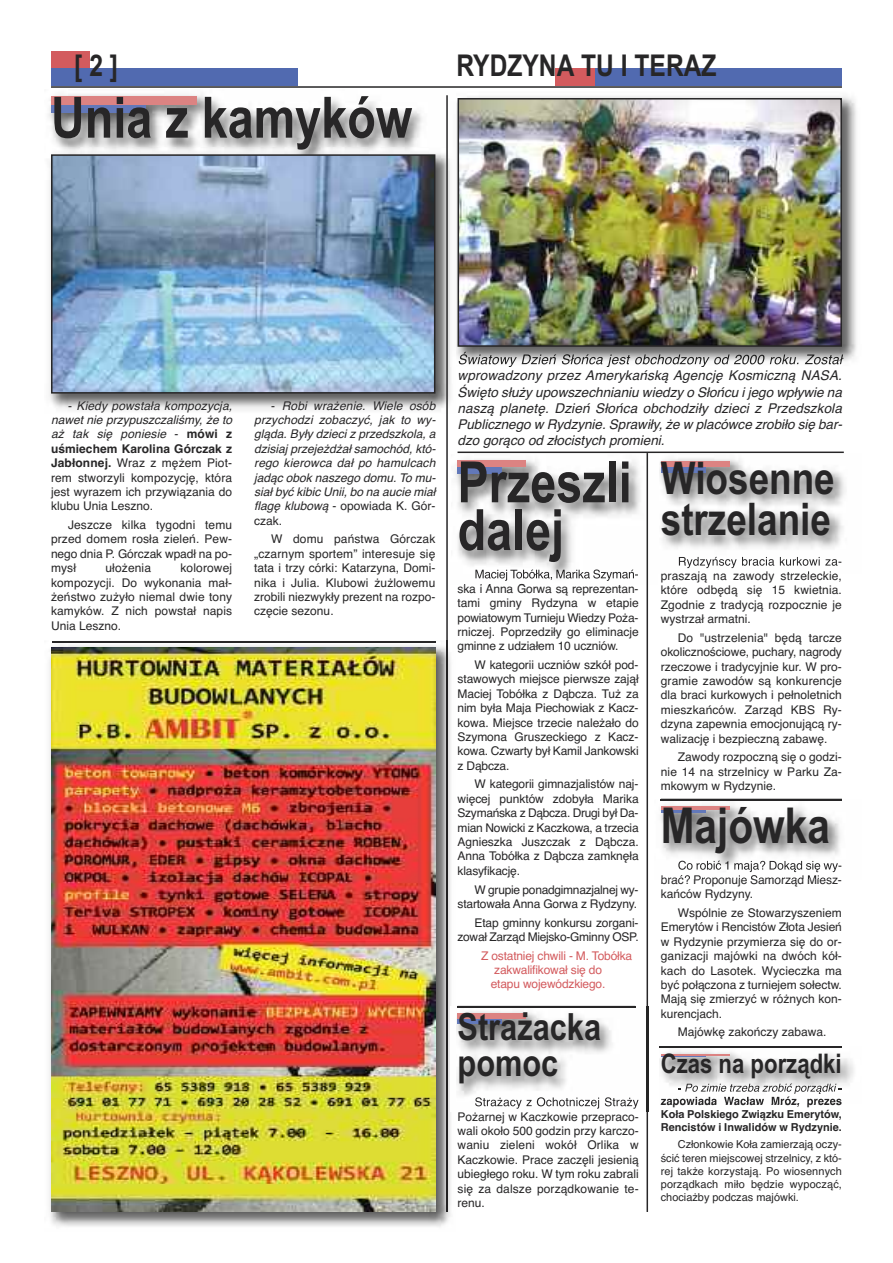
<style>
.page{position:relative;width:893px;height:1263px;background:#fff}
.page>*{position:absolute;margin:0;border:0;box-sizing:border-box;transform-origin:0 0}
.t1{font:700 57px/47.7px "Arial Narrow";color:#272627}
.t2{font:700 49.5px "Arial Narrow";color:#272627}
.t3{font:700 45px/41.7px "Arial Narrow";color:#272627}
.t4{font:700 37.5px/35.7px "Arial Narrow";color:#272627}
.t5{font:700 30px "Arial Narrow";color:#272627}
.t6{font:700 27px "Arial Narrow";color:#272627}
.t7{font:italic 13.5px/16.2px "Helvetica";color:#272627;text-align:justify}
.t8{font:12px/14.4px "Helvetica";color:#272627;text-align:justify}
.t9{font:italic 12px/14.4px "Helvetica";color:#272627;text-align:justify}
.t10{font:12px/14.4px "Helvetica";letter-spacing:-.015em;color:#d35b5e}
.t11{font:12px/14.4px "Helvetica";letter-spacing:-.02em;color:#272627;text-align:right}
.t12{font:12px/14.4px "Helvetica";letter-spacing:-.025em;color:#272627;text-align:right}
.t13{font:10.95px/13.2px "Helvetica";letter-spacing:.005em;color:#272627;text-align:justify}
.t14{font:700 10.95px/13.2px "Helvetica";color:#272627;text-align:justify}
.s1{font-style:italic}
.s2{font-weight:700}
.s3{font-style:normal}
</style>
<div class="page">
<div style="left:51px;top:68px;width:247px;height:17px;background:#516ab0"></div>
<div style="left:555px;top:68px;width:246px;height:17px;background:#d35b5e"></div>
<div style="left:595px;top:68px;width:247px;height:17px;background:#516ab0"></div>
<div style="left:51px;top:51px;width:38px;height:17px;background:#d35b5e"></div>
<hr style="left:51px;top:86px;width:791px;height:2px;background:#272627">
<img style="left:48px;top:94px;width:374px;height:54px">
<div style="left:51px;top:104px;width:95px;height:8px;background:#6278b9"></div>
<div style="left:51px;top:96px;width:146px;height:8px;background:#dc8382"></div>
<img style="left:49px;top:179px;width:402px;height:231px">
<img style="left:49px;top:148px;width:401px;height:31px">
<svg style="left:295px;top:148px;width:15px;height:2px"></svg>
<img style="left:54px;top:157px;width:378px;height:234px">
<div style="left:51px;top:154px;width:384px;height:240px;border:2px solid #272627"></div>
<hr style="left:446px;top:95px;width:2px;height:1117px;background:#272627">
<img style="left:456px;top:96px;width:400px;height:270px">
<img style="left:459px;top:352px;width:97px;height:14px">
<img style="left:461px;top:101px;width:378px;height:243px">
<div style="left:458px;top:98px;width:384px;height:249px;border:2px solid #272627"></div>
<hr style="left:458px;top:452px;width:386px;height:1px;background:#272627">
<img style="left:455px;top:454px;width:194px;height:131px">
<img style="left:475px;top:569px;width:75px;height:12px">
<img style="left:461px;top:584px;width:65px;height:1px">
<div style="left:458px;top:467px;width:44px;height:7px;background:#6278b9"></div>
<div style="left:458px;top:461px;width:68px;height:6px;background:#dc8382"></div>
<img style="left:659px;top:458px;width:186px;height:116px">
<img style="left:679px;top:557px;width:78px;height:11px">
<img style="left:662px;top:571px;width:45px;height:2px">
<div style="left:661px;top:467px;width:44px;height:5px;background:#6278b9"></div>
<div style="left:661px;top:461px;width:68px;height:5px;background:#dc8382"></div>
<hr style="left:646px;top:453px;width:2px;height:759px;background:#272627">
<img style="left:660px;top:799px;width:182px;height:80px">
<img style="left:661px;top:799px;width:181px;height:1px">
<img style="left:678px;top:861px;width:81px;height:11px">
<img style="left:661px;top:875px;width:75px;height:4px">
<hr style="left:661px;top:810px;width:44px;height:3px;background:#6278b9">
<hr style="left:661px;top:806px;width:68px;height:4px;background:#dc8382">
<img style="left:456px;top:1006px;width:193px;height:105px">
<img style="left:458px;top:1006px;width:177px;height:1px">
<img style="left:475px;top:1097px;width:76px;height:12px">
<div style="left:458px;top:1018px;width:44px;height:5px;background:#6278b9"></div>
<div style="left:458px;top:1013px;width:68px;height:5px;background:#dc8382"></div>
<hr style="left:660px;top:1046px;width:182px;height:2px;background:#272627">
<img style="left:659px;top:1047px;width:195px;height:57px">
<img style="left:660px;top:1047px;width:182px;height:1px">
<img style="left:685px;top:1084px;width:82px;height:8px">
<img style="left:661px;top:1097px;width:77px;height:7px">
<hr style="left:661px;top:1055px;width:44px;height:2px;background:#6278b9">
<hr style="left:661px;top:1053px;width:68px;height:2px;background:#dc8382">
<img style="left:49px;top:641px;width:402px;height:586px">
<img style="left:53px;top:641px;width:382px;height:1px">
<img style="left:446px;top:641px;width:2px;height:571px">
<img style="left:51px;top:647px;width:384px;height:565px">
<h3 class="t5" style="left:74px;top:49px;width:45px">[2]</h3>
<h3 class="t5" style="left:456px;top:49px;width:262px">RYDZYNA TU I TERAZ</h3>
<h1 class="t1" style="left:51px;top:94px;width:363px">Unia z kamyków</h1>
<p class="t8" style="left:51px;top:398px;width:183px;text-indent:17px">- <span class="s1">Kiedy powstała kompozycja, nawet nie przypuszczaliśmy, że to aż tak się poniesie</span> - <span class="s2">mówi z uśmiechem Karolina Górczak z Jabłonnej.</span> Wraz z mężem Piot&shy;rem stworzyli kompozycję, która jest wyrazem ich przywiązania do klubu Unia Leszno.</p>
<p class="t8" style="left:51px;top:518px;width:183px;text-indent:17px">Jeszcze kilka tygodni temu przed domem rosła zieleń. Pew&shy;nego dnia P. Górczak wpadł na po&shy;mysł</p>
<p class="t8" style="left:51px;top:561px;width:183px;text-indent:129px">kolorowej kompozycji. Do wykonania mał&shy;żeństwo zużyło niemal dwie tony kamyków. Z nich powstał napis Unia Leszno.</p>
<p class="t8" style="left:106px;top:561px;width:47px">ułożenia</p>
<p class="t9" style="left:254px;top:398px;width:183px;text-indent:17px"><span class="s3">-</span> Robi wrażenie. Wiele osób przychodzi zobaczyć, jak to wy&shy;gląda. Były dzieci z przedszkola, a dzisiaj przejeżdżał samochód, któ&shy;rego kierowca dał po hamulcach jadąc obok naszego domu. To mu&shy;siał być kibic Unii, bo na aucie miał flagę klubową <span class="s3">- opowiada K. Gór&shy;czak.</span></p>
<p class="t8" style="left:254px;top:532px;width:183px;text-indent:17px">W domu państwa Górczak „czarnym sportem” interesuje się tata i trzy córki: Katarzyna, Domi&shy;nika i Julia. Klubowi żużlowemu zrobili niezwykły prezent na rozpo&shy;częcie sezonu.</p>
<p class="t7" style="left:458px;top:368px;width:386px">wprowadzony przez Amerykańską Agencję Kosmiczną NASA.<br>Święto służy upowszechnianiu wiedzy o Słońcu i jego wpływie na naszą planetę. Dzień Słońca obchodziły dzieci z Przedszkola Publicznego w Rydzynie. Sprawiły, że w placówce zrobiło się bar&shy;dzo gorąco od złocistych promieni.</p>
<h1 class="t1" style="left:458px;top:459px;width:176px">Przeszli dalej</h1>
<p class="t8" style="left:458px;top:581px;width:183px">ska i Anna Gorwa są reprezentan&shy;tami gminy Rydzyna w etapie powiatowym Turnieju Wiedzy Poża&shy;rniczej. Poprzedziły go eliminacje gminne z udziałem 10 uczniów.</p>
<p class="t8" style="left:458px;top:658px;width:183px;text-indent:17px">W kategorii uczniów szkół pod&shy;stawowych miejsce pierwsze zajął Maciej Tobółka z Dąbcza. Tuż za nim była Maja Piechowiak z Kacz&shy;kowa. Miejsce trzecie należało do Szymona Gruszeckiego z Kacz&shy;kowa. Czwarty był Kamil Jankowski z Dąbcza.</p>
<p class="t8" style="left:458px;top:777px;width:183px;text-indent:17px">W kategorii gimnazjalistów naj&shy;więcej punktów zdobyła Marika Szymańska z Dąbcza. Drugi był Da&shy;mian Nowicki z Kaczkowa, a trzecia Agnieszka Juszczak z Dąbcza.<br>Anna Tobółka z Dąbcza zamknęła klasyfikację.</p>
<p class="t11" style="left:458px;top:882px;width:182px">W grupie ponadgimnazjalnej wy&shy;startowała Anna Gorwa z Rydzyny.</p>
<p class="t12" style="left:458px;top:915px;width:183px">Etap gminny konkursu zorgani&shy;zował Zarząd Miejsko-Gminny OSP.</p>
<p class="t10" style="left:491px;top:948px;width:143px;text-indent:-10px">Z ostatniej chwili - M. Tobółka zakwalifikował się do<br>etapu wojewódzkiego.</p>
<h3 class="t4" style="left:458px;top:1010px;width:145px">Strażacka pomoc</h3>
<p class="t8" style="left:458px;top:1109px;width:183px">Pożarnej w Kaczkowie przepraco&shy;wali około 500 godzin przy karczo&shy;waniu zieleni wokół Orlika w Kaczkowie. Prace zaczęli jesienią ubiegłego roku. W tym roku zabrali się za dalsze porządkowanie te&shy;renu.</p>
<h3 class="t3" style="left:661px;top:457px;width:175px">Wiosenne strzelanie</h3>
<p class="t8" style="left:661px;top:569px;width:183px">praszają na zawody strzeleckie, które odbędą się 15 kwietnia.<br>Zgodnie z tradycją rozpocznie je wystrzał armatni.</p>
<p class="t8" style="left:661px;top:630px;width:183px;text-indent:17px">Do "ustrzelenia" będą tarcze okolicznościowe, puchary, nagrody rzeczowe i tradycyjnie kur. W pro&shy;gramie zawodów są konkurencje dla braci kurkowych i pełnoletnich mieszkańców. Zarząd KBS Ry&shy;dzyna zapewnia emocjonującą ry&shy;walizację i bezpieczną zabawę.</p>
<p class="t8" style="left:661px;top:750px;width:183px;text-indent:17px">Zawody rozpoczną się o godzi&shy;nie 14 na strzelnicy w Parku Za&shy;mkowym w Rydzynie.</p>
<h2 class="t2" style="left:661px;top:796px;width:171px">Majówka</h2>
<p class="t8" style="left:661px;top:872px;width:183px">brać? Proponuje Samorząd Miesz&shy;kańców Rydzyny.</p>
<p class="t8" style="left:661px;top:906px;width:183px;text-indent:17px">Wspólnie ze Stowarzyszeniem Emerytów i Rencistów Złota Jesień w Rydzynie przymierza się do or&shy;ganizacji majówki na dwóch kół&shy;kach do Lasotek. Wycieczka ma być połączona z turniejem sołectw.<br>Mają się zmierzyć w różnych kon&shy;kurencjach.</p>
<p class="t8" style="left:678px;top:1025px;width:150px">Majówkę zakończy zabawa.</p>
<h3 class="t6" style="left:661px;top:1048px;width:182px">Czas na porządki</h3>
<p class="t14" style="left:661px;top:1094px;width:183px">zapowiada Wacław Mróz, prezes Koła Polskiego Związku Emerytów, Rencistów i Inwalidów w Rydzynie.</p>
<p class="t13" style="left:661px;top:1138px;width:183px;text-indent:17px">Członkowie Koła zamierzają oczy&shy;ścić teren miejscowej strzelnicy, z któ&shy;rej także korzystają. Po wiosennych porządkach miło będzie wypocząć, chociażby podczas majówki.</p>
</div>
